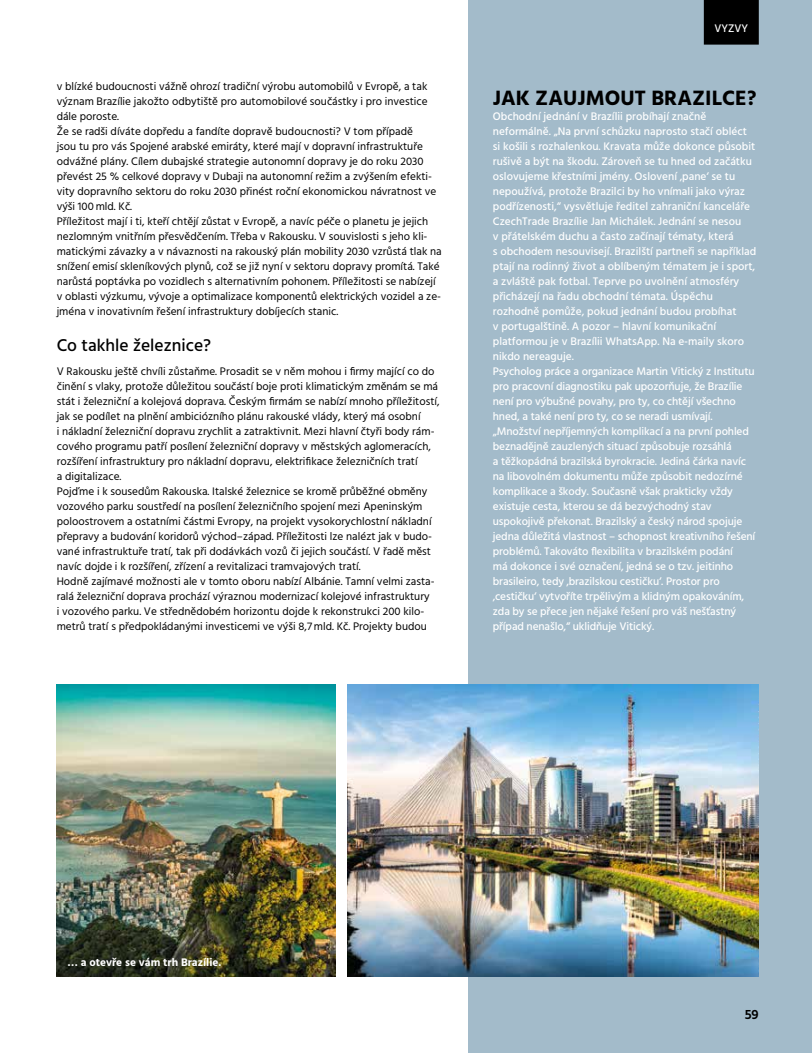
<style>
.page{position:relative;width:812px;height:1053px;background:#fff}
.page>*{position:absolute;margin:0;border:0;box-sizing:border-box;transform-origin:0 0}
.t1{font:700 21.25px "Hind";color:#000}
.t2{font:500 17.5px "Hind";color:#000}
.t3{font:600 13.75px "Hind";color:#000}
.t4{font:11.25px/15px "Hind";color:#000}
.t5{font:500 11.25px/15px "Hind";letter-spacing:-.01em;color:#fff}
.t6{font:700 11.25px "Hind";color:#fff}
</style>
<div class="page">
<div style="left:468px;top:0;width:343px;height:1052px;background:#a3bbca"></div>
<img style="left:57px;top:684px;width:278px;height:291px">
<img style="left:347px;top:684px;width:411px;height:291px">
<div style="left:703px;top:0;width:55px;height:45px;background:#000"></div>
<p class="t4" style="left:57px;top:79px;width:386px">v blízké budoucnosti vážně ohrozí tradiční výrobu automobilů v Evropě, a tak význam Brazílie jakožto odbytiště pro automobilové součástky i pro investice dále poroste.<br>Že se radši díváte dopředu a fandíte dopravě budoucnosti? V tom případě<br>jsou tu pro vás Spojené arabské emiráty, které mají v dopravní infrastruktuře odvážné plány. Cílem dubajské strategie autonomní dopravy je do roku 2030 převést 25 % celkové dopravy v Dubaji na autonomní režim a zvýšením efekti&shy;vity dopravního sektoru do roku 2030 přinést roční ekonomickou návratnost ve výši 100 mld. Kč.<br>Příležitost mají i ti, kteří chtějí zůstat v Evropě, a navíc péče o planetu je jejich nezlomným vnitřním přesvědčením. Třeba v Rakousku. V souvislosti s jeho kli&shy;matickými závazky a v návaznosti na rakouský plán mobility 2030 vzrůstá tlak na snížení emisí skleníkových plynů, což se již nyní v sektoru dopravy promítá. Také narůstá poptávka po vozidlech s alternativním pohonem. Příležitosti se nabízejí v oblasti výzkumu, vývoje a optimalizace komponentů elektrických vozidel a ze&shy;jména v inovativním řešení infrastruktury dobíjecích stanic.</p>
<h2 class="t2" style="left:57px;top:333px;width:156px">Co takhle železnice?</h2>
<p class="t4" style="left:57px;top:364px;width:384px">V Rakousku ještě chvíli zůstaňme. Prosadit se v něm mohou i firmy mající co do činění s vlaky, protože důležitou součástí boje proti klimatickým změnám se má stát i železniční a kolejová doprava. Českým firmám se nabízí mnoho příležitostí, jak se podílet na plnění ambiciózního plánu rakouské vlády, který má osobní<br>i nákladní železniční dopravu zrychlit a zatraktivnit. Mezi hlavní čtyři body rám&shy;cového programu patří posílení železniční dopravy v městských aglomeracích, rozšíření infrastruktury pro nákladní dopravu, elektrifikace železničních tratí<br>a digitalizace.<br>Pojďme i k sousedům Rakouska. Italské železnice se kromě průběžné obměny vozového parku soustředí na posílení železničního spojení mezi Apeninským poloostrovem a ostatními částmi Evropy, na projekt vysokorychlostní nákladní přepravy a budování koridorů východ–západ. Příležitosti lze nalézt jak v budo&shy;vané infrastruktuře tratí, tak při dodávkách vozů či jejich součástí. V řadě měst navíc dojde i k rozšíření, zřízení a revitalizaci tramvajových tratí.<br>Hodně zajímavé možnosti ale v tomto oboru nabízí Albánie. Tamní velmi zasta&shy;ralá železniční doprava prochází výraznou modernizací kolejové infrastruktury<br>i vozového parku. Ve střednědobém horizontu dojde k rekonstrukci 200 kilo&shy;metrů tratí s předpokládanými investicemi ve výši 8,7 mld. Kč. Projekty budou</p>
<p class="t5" style="left:714px;top:22px;width:35px">VYZVY</p>
<h1 class="t1" style="left:493px;top:85px;width:265px">JAK ZAUJMOUT BRAZILCE?</h1>
<p class="t5" style="left:493px;top:109px;width:265px">Obchodní jednání v Brazílii probíhají značně neformálně. „Na první schůzku naprosto stačí obléct si košili s rozhalenkou. Kravata může dokonce působit rušivě a být na škodu. Zároveň se tu hned od začátku oslovujeme křestními jmény. Oslovení ‚pane‘ se tu nepoužívá, protože Brazilci by ho vnímali jako výraz podřízenosti,“ vysvětluje ředitel zahraniční kanceláře CzechTrade Brazílie Jan Michálek. Jednání se nesou<br>v přátelském duchu a často začínají tématy, která<br>s obchodem nesouvisejí. Brazilští partneři se například ptají na rodinný život a oblíbeným tématem je i sport, a zvláště pak fotbal. Teprve po uvolnění atmosféry přicházejí na řadu obchodní témata. Úspěchu rozhodně pomůže, pokud jednání budou probíhat<br>v portugalštině. A pozor – hlavní komunikační platformou je v Brazílii WhatsApp. Na e-maily skoro nikdo nereaguje.<br>Psycholog práce a organizace Martin Vitický z Institutu pro pracovní diagnostiku pak upozorňuje, že Brazílie není pro výbušné povahy, pro ty, co chtějí všechno hned, a také není pro ty, co se neradi usmívají. „Množství nepříjemných komplikací a na první pohled beznadějně zauzlených situací způsobuje rozsáhlá<br>a těžkopádná brazilská byrokracie. Jediná čárka navíc na libovolném dokumentu může způsobit nedozírné komplikace a škody. Současně však prakticky vždy existuje cesta, kterou se dá bezvýchodný stav uspokojivě překonat. Brazilský a český národ spojuje jedna důležitá vlastnost – schopnost kreativního řešení problémů. Takováto flexibilita v brazilském podání<br>má dokonce i své označení, jedná se o tzv. jeitinho brasileiro, tedy ‚brazilskou cestičku‘. Prostor pro ‚cestičku‘ vytvoříte trpělivým a klidným opakováním, zda by se přece jen nějaké řešení pro váš nešťastný případ nenašlo,“ uklidňuje Vitický.</p>
<p class="t6" style="left:67px;top:954px;width:155px">… a otevře se vám trh Brazílie.</p>
<p class="t3" style="left:744px;top:1004px;width:16px">59</p>
</div>
